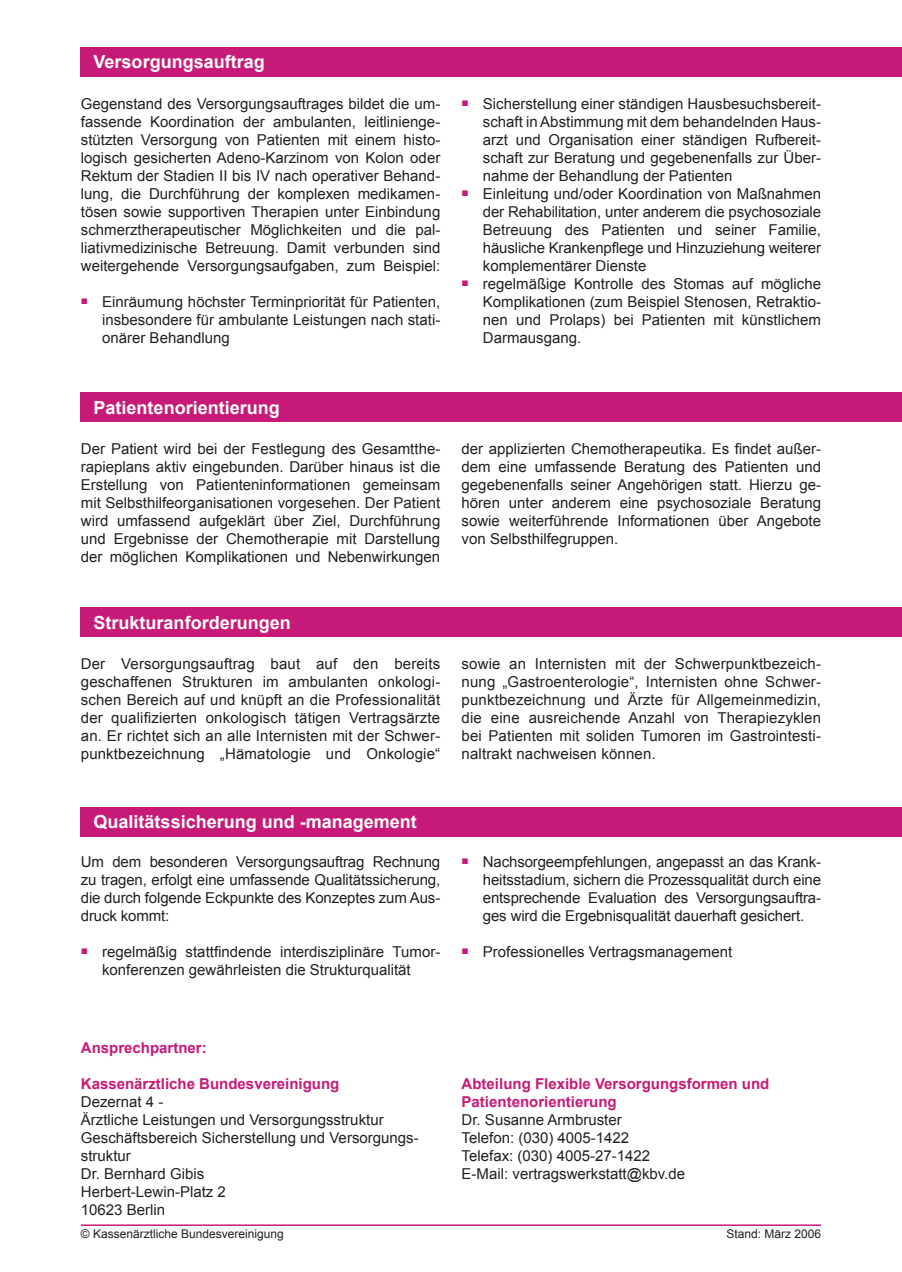
<style>
.page{position:relative;width:902px;height:1272px;background:#fff}
.page>*{position:absolute;margin:0;border:0;box-sizing:border-box;transform-origin:0 0}
.t1{font:700 18px "Arial";color:#fff}
.Aufzählung{font:15px/18px "Arial";color:#231f20;text-align:justify}
.t2{font:700 15px/18px "Arial";color:#c71a78}
.t3{font:12px "Arial";color:#231f20}
</style>
<div class="page">
<div style="left:81px;top:607px;width:820px;height:30px;background:#c71a78"></div>
<div style="left:81px;top:806px;width:820px;height:30px;background:#c71a78"></div>
<div style="left:81px;top:392px;width:820px;height:30px;background:#c71a78"></div>
<hr style="left:81px;top:1224px;width:740px;height:1px;background:#c71a78">
<div style="left:81px;top:47px;width:820px;height:30px;background:#c71a78"></div>
<p class="t1" style="left:94px;top:50px;width:173px">Versorgungsauftrag</p>
<p class="Aufzählung" style="left:81px;top:95px;width:361px">Gegenstand des Versorgungsauftrages bildet die um&shy;fassende Koordination der ambulanten, leitlinienge&shy;stützten Versorgung von Patienten mit einem histo&shy;logisch gesicherten Adeno-Karzinom von Kolon oder Rektum der Stadien II bis IV nach operativer Behand&shy;lung, die Durchführung der komplexen medikamen&shy;tösen sowie supportiven Therapien unter Einbindung schmerztherapeutischer Möglichkeiten und die pal&shy;liativmedizinische Betreuung. Damit verbunden sind weitergehende Versorgungsaufgaben, zum Beispiel:</p>
<p class="Aufzählung" style="left:102px;top:293px;width:340px;text-indent:-21px"><sup>■</sup> Einräumung höchster Terminpriorität für Patienten, insbesondere für ambulante Leistungen nach stati&shy;onärer Behandlung</p>
<p class="Aufzählung" style="left:483px;top:95px;width:340px;text-indent:-21px"><sup>■</sup> Sicherstellung einer ständigen Hausbesuchsbereit&shy;schaft in Abstimmung mit dem behandelnden Haus&shy;arzt und Organisation einer ständigen Rufbereit&shy;schaft zur Beratung und gegebenenfalls zur Über&shy;nahme der Behandlung der Patienten</p>
<p class="Aufzählung" style="left:483px;top:185px;width:340px;text-indent:-21px"><sup>■</sup> Einleitung und/oder Koordination von Maßnahmen der Rehabilitation, unter anderem die psychosoziale Betreuung des Patienten und seiner Familie, häusliche Krankenpflege und Hinzuziehung weiterer komplementärer Dienste</p>
<p class="Aufzählung" style="left:483px;top:275px;width:340px;text-indent:-21px"><sup>■</sup> regelmäßige Kontrolle des Stomas auf mögliche Komplikationen (zum Beispiel Stenosen, Retraktio&shy;nen und Prolaps) bei Patienten mit künstlichem Darmausgang.</p>
<p class="t1" style="left:94px;top:395px;width:188px">Patientenorientierung</p>
<p class="Aufzählung" style="left:81px;top:440px;width:361px">Der Patient wird bei der Festlegung des Gesamtthe&shy;rapieplans aktiv eingebunden. Darüber hinaus ist die Erstellung von Patienteninformationen gemeinsam mit Selbsthilfeorganisationen vorgesehen. Der Patient wird umfassend aufgeklärt über Ziel, Durchführung und Ergebnisse der Chemotherapie mit Darstellung der möglichen Komplikationen und Nebenwirkungen</p>
<p class="Aufzählung" style="left:461px;top:440px;width:361px">der applizierten Chemotherapeutika. Es findet außer&shy;dem eine umfassende Beratung des Patienten und gegebenenfalls seiner Angehörigen statt. Hierzu ge&shy;hören unter anderem eine psychosoziale Beratung sowie weiterführende Informationen über Angebote von Selbsthilfegruppen.</p>
<p class="t1" style="left:94px;top:610px;width:199px">Strukturanforderungen</p>
<p class="Aufzählung" style="left:81px;top:655px;width:361px">Der Versorgungsauftrag baut auf den bereits geschaffenen Strukturen im ambulanten onkologi&shy;schen Bereich auf und knüpft an die Professionalität der qualifizierten onkologisch tätigen Vertragsärzte an. Er richtet sich an alle Internisten mit der Schwer&shy;punktbezeichnung „Hämatologie und Onkologie“</p>
<p class="Aufzählung" style="left:461px;top:655px;width:361px">sowie an Internisten mit der Schwerpunktbezeich&shy;nung „Gastroenterologie“, Internisten ohne Schwer&shy;punktbezeichnung und Ärzte für Allgemeinmedizin, die eine ausreichende Anzahl von Therapiezyklen bei Patienten mit soliden Tumoren im Gastrointesti&shy;naltrakt nachweisen können.</p>
<p class="t1" style="left:94px;top:809px;width:325px">Qualitätssicherung und -management</p>
<p class="Aufzählung" style="left:81px;top:852px;width:361px">Um dem besonderen Versorgungsauftrag Rechnung zu tragen, erfolgt eine umfassende Qualitätssicherung, die durch folgende Eckpunkte des Konzeptes zum Aus&shy;druck kommt:</p>
<p class="Aufzählung" style="left:81px;top:942px;width:361px;text-align:center"><sup>■</sup> regelmäßig stattfindende interdisziplinäre Tumor&shy;konferenzen gewährleisten die Strukturqualität</p>
<p class="Aufzählung" style="left:483px;top:852px;width:339px;text-indent:-21px"><sup>■</sup> Nachsorgeempfehlungen, angepasst an das Krank&shy;heitsstadium, sichern die Prozessqualität durch eine entsprechende Evaluation des Versorgungsauftra&shy;ges wird die Ergebnisqualität dauerhaft gesichert.</p>
<p class="Aufzählung" style="left:461px;top:942px;width:272px"><sup>■</sup> Professionelles Vertragsmanagement</p>
<p class="t2" style="left:81px;top:1039px;width:127px">Ansprechpartner:</p>
<p class="t2" style="left:81px;top:1075px;width:260px">Kassenärztliche Bundesvereinigung</p>
<p class="Aufzählung" style="left:81px;top:1093px;width:304px">Dezernat 4 -<br>Ärztliche Leistungen und Versorgungsstruktur</p>
<p class="Aufzählung" style="left:81px;top:1129px;width:339px">Geschäftsbereich Sicherstellung und Versorgungs&shy;struktur</p>
<p class="Aufzählung" style="left:81px;top:1165px;width:125px">Dr. Bernhard Gibis</p>
<p class="Aufzählung" style="left:81px;top:1183px;width:147px">Herbert-Lewin-Platz 2</p>
<p class="Aufzählung" style="left:81px;top:1201px;width:86px">10623 Berlin</p>
<p class="t2" style="left:461px;top:1075px;width:309px">Abteilung Flexible Versorgungsformen und<br>Patientenorientierung</p>
<p class="Aufzählung" style="left:461px;top:1111px;width:162px">Dr. Susanne Armbruster</p>
<p class="Aufzählung" style="left:461px;top:1129px;width:169px">Telefon: (030) 4005-1422</p>
<p class="Aufzählung" style="left:461px;top:1147px;width:190px">Telefax: (030) 4005-27-1422</p>
<p class="Aufzählung" style="left:461px;top:1165px;width:225px">E-Mail: vertragswerkstatt@kbv.de</p>
<p class="t3" style="left:81px;top:1225px;width:204px">© Kassenärztliche Bundesvereinigung</p>
<p class="t3" style="left:726px;top:1225px;width:96px">Stand: März 2006</p>
</div>
